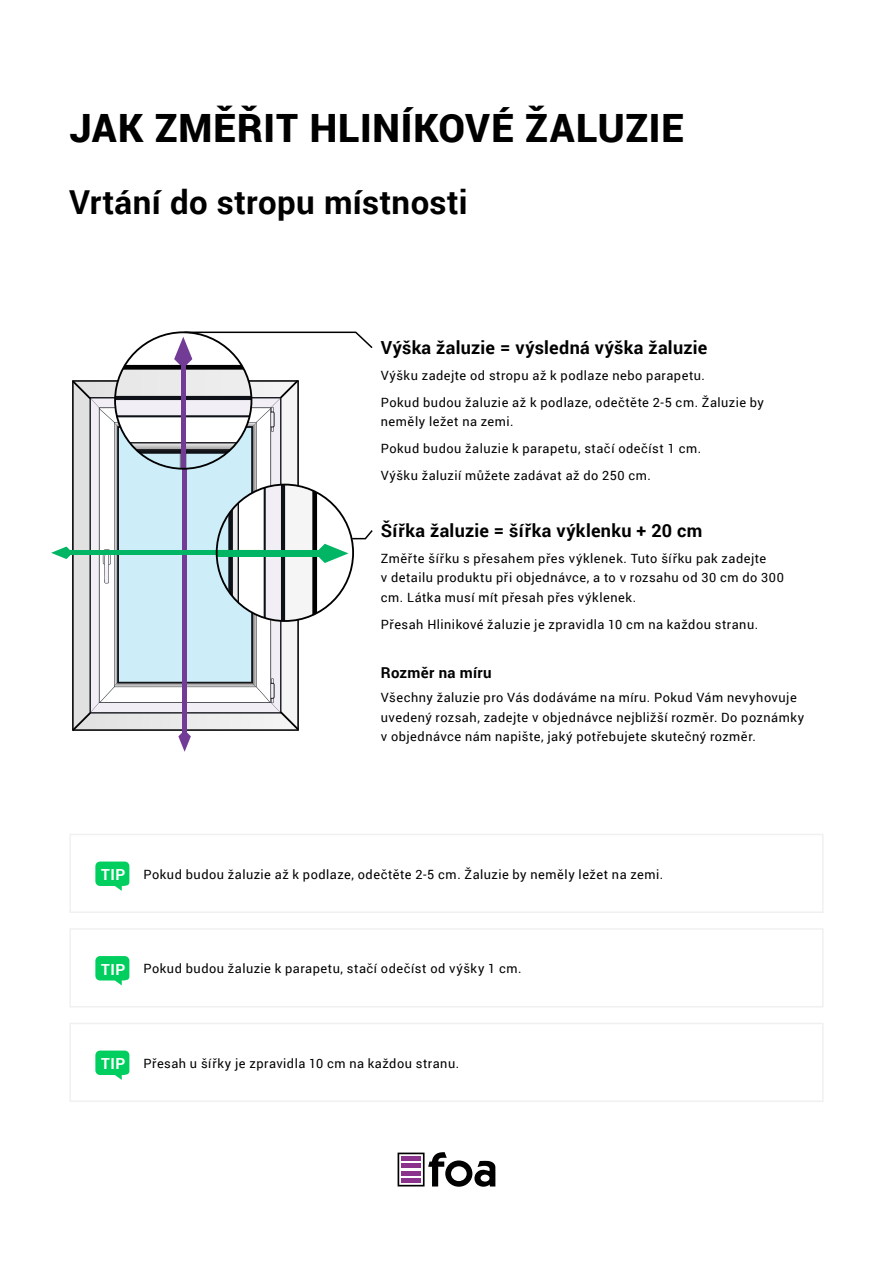
<style>
.page{position:relative;width:893px;height:1263px;background:#fff}
.page>*{position:absolute;margin:0;border:0;box-sizing:border-box;transform-origin:0 0}
.t1{font:900 39px "Roboto";letter-spacing:.02em;color:#000}
.t2{font:700 33px "Roboto";letter-spacing:.01em;color:#000}
.t3{font:700 18px "Roboto";letter-spacing:.015em;color:#000}
.t4{font:700 15px "Roboto";letter-spacing:.02em;color:#000}
.t5{font:12.75px/19.5px "Roboto";letter-spacing:.04em;color:#000}
.s1{font-weight:700;font-size:15.3px;color:#fff}
</style>
<div class="page">
<svg style="left:398px;top:1152px;width:97px;height:35px"></svg>
<div style="left:69px;top:834px;width:755px;height:79px;border:2px solid #f0f0f0"></div>
<svg style="left:95px;top:861px;width:34px;height:30px"></svg>
<div style="left:69px;top:928px;width:755px;height:79px;border:2px solid #f0f0f0"></div>
<svg style="left:95px;top:956px;width:34px;height:29px"></svg>
<div style="left:69px;top:1023px;width:755px;height:79px;border:2px solid #f0f0f0"></div>
<svg style="left:95px;top:1050px;width:34px;height:30px"></svg>
<svg style="left:51px;top:331px;width:322px;height:421px"></svg>
<h1 class="t1" style="left:69px;top:101px;width:616px">JAK ZMĚŘIT HLINÍKOVÉ ŽALUZIE</h1>
<h2 class="t2" style="left:69px;top:179px;width:400px">Vrtání do stropu místnosti</h2>
<h3 class="t3" style="left:381px;top:335px;width:328px">Výška žaluzie = výsledná výška žaluzie</h3>
<p class="t5" style="left:381px;top:361px;width:385px;line-height:27px">Výšku zadejte od stropu až k podlaze nebo parapetu.<br>Pokud budou žaluzie až k podlaze, odečtěte 2-5 cm. Žaluzie by</p>
<p class="t5" style="left:381px;top:408px;width:322px;line-height:27px">neměly ležet na zemi.<br>Pokud budou žaluzie k parapetu, stačí odečíst 1 cm.<br>Výšku žaluzií můžete zadávat až do 250 cm.</p>
<h3 class="t3" style="left:381px;top:518px;width:323px">Šířka žaluzie = šířka výklenku + 20 cm</h3>
<p class="t5" style="left:381px;top:548px;width:404px">Změřte šířku s přesahem přes výklenek. Tuto šířku pak zadejte<br>v detailu produktu při objednávce, a to v rozsahu od 30 cm do 300 cm. Látka musí mít přesah přes výklenek.</p>
<p class="t5" style="left:381px;top:614px;width:379px">Přesah Hlinikové žaluzie je zpravidla 10 cm na každou stranu.</p>
<p class="t4" style="left:381px;top:662px;width:112px">Rozměr na míru</p>
<p class="t5" style="left:381px;top:687px;width:425px">Všechny žaluzie pro Vás dodáváme na míru. Pokud Vám nevyhovuje uvedený rozsah, zadejte v objednávce nejbližší rozměr. Do poznámky v objednávce nám napište, jaký potřebujete skutečný rozměr.</p>
<p class="t5" style="left:101px;top:864px;width:563px"><span class="s1">TIP</span> Pokud budou žaluzie až k podlaze, odečtěte 2-5 cm. Žaluzie by neměly ležet na zemi.</p>
<p class="t5" style="left:101px;top:958px;width:422px"><span class="s1">TIP</span> Pokud budou žaluzie k parapetu, stačí odečíst od výšky 1 cm.</p>
<p class="t5" style="left:101px;top:1053px;width:359px"><span class="s1">TIP</span> Přesah u šířky je zpravidla 10 cm na každou stranu.</p>
</div>
